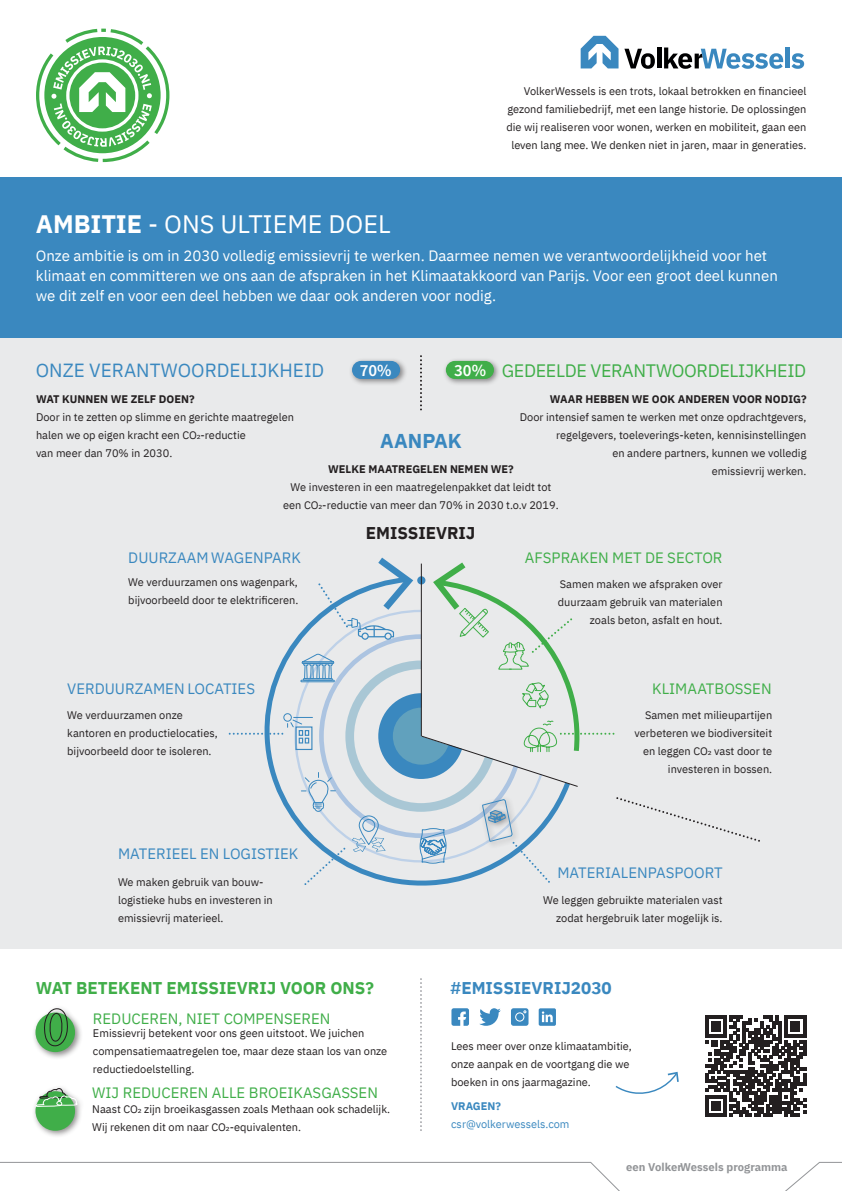
<style>
.page{position:relative;width:842px;height:1191px;background:#fff}
.page>*{position:absolute;margin:0;border:0;box-sizing:border-box;transform-origin:0 0}
.t1{font:25.2px "IBM Plex Sans";color:#fff}
.t2{font:700 20px "IBM Plex Sans";color:#3a88bf}
.t3{font:19px "IBM Plex Sans";color:#3a88bf}
.t4{font:18px "IBM Plex Sans";letter-spacing:-.02em;color:#40ae49}
.t5{font:700 17px "IBM Plex Sans";color:#40ae49}
.t6{font:700 17px "IBM Plex Sans";color:#3a88bf}
.t7{font:700 17px "IBM Plex Sans";color:#231f20}
.t8{font:600 17px "Source Sans Pro";color:#fff}
.t9{font:15px/20px "IBM Plex Sans";color:#fff}
.t10{font:15px "IBM Plex Sans";color:#40ae49}
.t11{font:15px "IBM Plex Sans";color:#3a88bf}
.t12{font:700 11.2px "IBM Plex Sans Tekst";color:#939598}
.t13{font:11px/18px "IBM Plex Sans";color:#231f20}
.t14{font:700 11px "IBM Plex Sans";color:#231f20}
.t15{font:11px "IBM Plex Sans";color:#3a88bf}
.t16{font:700 11px "IBM Plex Sans";color:#3a88bf}
.s1{font-weight:700}
.s2{font-family:"Source Sans Pro";font-weight:600;font-size:17px;color:#fff}
</style>
<div class="page">
<div style="left:0;top:288px;width:842px;height:660px;background:#e9eaeb"></div>
<div style="left:0;top:177px;width:842px;height:160px;background:#3a88bf"></div>
<svg style="left:420px;top:356px;width:2px;height:54px"></svg>
<div style="left:443px;top:357px;width:58px;height:29px;background:#231f20;opacity:.51"></div>
<div style="left:446px;top:361px;width:48px;height:18px;background:#40ae49;border-radius:9px"></div>
<div style="left:349px;top:357px;width:59px;height:29px;background:#231f20;opacity:.51"></div>
<div style="left:352px;top:361px;width:48px;height:18px;background:#3a88bf;border-radius:9px"></div>
<svg style="left:624px;top:49px;width:31px;height:20px"></svg>
<svg style="left:791px;top:53px;width:13px;height:16px"></svg>
<hr style="left:657px;top:48px;width:4px;height:20px;background:#000001">
<div style="left:785px;top:48px;width:5px;height:20px;background:#3a88bf"></div>
<svg style="left:664px;top:48px;width:119px;height:21px"></svg>
<svg style="left:581px;top:36px;width:37px;height:32px"></svg>
<svg style="left:615px;top:1071px;width:64px;height:23px"></svg>
<div style="left:32px;top:1004px;width:51px;height:55px;background:#231f20;opacity:.51"></div>
<div style="left:36px;top:1012px;width:39px;height:40px;background:#40ae49;border-radius:50%"></div>
<svg style="left:43px;top:1006px;width:28px;height:42px"></svg>
<div style="left:32px;top:1084px;width:53px;height:54px;background:#231f20;opacity:.51"></div>
<div style="left:36px;top:1091px;width:39px;height:39px;background:#40ae49;border-radius:50%"></div>
<svg style="left:35px;top:1087px;width:43px;height:21px"></svg>
<svg style="left:420px;top:979px;width:2px;height:152px"></svg>
<svg style="left:706px;top:1015px;width:100px;height:101px"></svg>
<svg style="left:479px;top:1008px;width:22px;height:17px"></svg>
<svg style="left:511px;top:1008px;width:17px;height:17px"></svg>
<div style="left:516px;top:1013px;width:7px;height:7px;background:#3a88bf;border-radius:50%"></div>
<svg style="left:451px;top:1008px;width:18px;height:17px"></svg>
<div style="left:539px;top:1008px;width:17px;height:17px;background:#3a88bf;border-radius:2px"></div>
<svg style="left:542px;top:1011px;width:11px;height:11px"></svg>
<svg style="left:230px;top:557px;width:530px;height:328px"></svg>
<svg style="left:0;top:1161px;width:620px;height:30px"></svg>
<svg style="left:785px;top:1161px;width:57px;height:30px"></svg>
<svg style="left:36px;top:28px;width:134px;height:135px"></svg>
<h1 class="t1" style="left:36px;top:205px;width:356px"><span class="s1">AMBITIE</span> - ONS ULTIEME DOEL</h1>
<p class="t13" style="left:506px;top:81px;width:302px;text-align:right">VolkerWessels is een trots, lokaal betrokken en financieel gezond familiebedrijf, met een lange historie. De oplossingen die wij realiseren voor wonen, werken en mobiliteit, gaan een leven lang mee. We denken niet in jaren, maar in generaties.</p>
<p class="t9" style="left:36px;top:244px;width:743px">Onze ambitie is om in 2030 volledig emissievrij te werken. Daarmee nemen we verantwoordelijkheid voor het klimaat en committeren we ons aan de afspraken in het Klimaatakkoord van Parijs. Voor een groot deel kunnen we dit zelf en voor een deel hebben we daar ook anderen voor nodig.</p>
<h3 class="t3" style="left:36px;top:356px;width:290px">ONZE VERANTWOORDELIJKHEID</h3>
<h3 class="t8" style="left:360px;top:359px;width:33px">70%</h3>
<h3 class="t4" style="left:454px;top:357px;width:354px"><span class="s2">30%</span> GEDEELDE VERANTWOORDELIJKHEID</h3>
<p class="t14" style="left:36px;top:391px;width:160px">WAT KUNNEN WE ZELF DOEN?</p>
<p class="t13" style="left:36px;top:407px;width:259px">Door in te zetten op slimme en gerichte maatregelen halen we op eigen kracht een CO₂-reductie<br>van meer dan 70% in 2030.</p>
<p class="t14" style="left:550px;top:391px;width:258px">WAAR HEBBEN WE OOK ANDEREN VOOR NODIG?</p>
<p class="t13" style="left:520px;top:407px;width:288px;text-align:right">Door intensief samen te werken met onze opdrachtgevers, regelgevers, toeleverings-keten, kennisinstellingen<br>en andere partners, kunnen we volledig<br>emissievrij werken.</p>
<h2 class="t2" style="left:380px;top:425px;width:83px">AANPAK</h2>
<p class="t14" style="left:328px;top:460px;width:187px">WELKE MAATREGELEN NEMEN WE?</p>
<p class="t13" style="left:283px;top:477px;width:277px;text-align:center">We investeren in een maatregelenpakket dat leidt tot een CO₂-reductie van meer dan 70% in 2030 t.o.v 2019.</p>
<h3 class="t7" style="left:366px;top:519px;width:111px">EMISSIEVRIJ</h3>
<h3 class="t11" style="left:128px;top:546px;width:174px">DUURZAAM WAGENPARK</h3>
<h3 class="t10" style="left:525px;top:546px;width:199px">AFSPRAKEN MET DE SECTOR</h3>
<p class="t13" style="left:558px;top:574px;width:166px;text-align:right">Samen maken we afspraken over duurzaam gebruik van materialen zoals beton, asfalt en hout.</p>
<p class="t13" style="left:128px;top:572px;width:172px">We verduurzamen ons wagenpark, bijvoorbeeld door te elektrificeren.</p>
<h3 class="t11" style="left:67px;top:677px;width:189px">VERDUURZAMEN LOCATIES</h3>
<h3 class="t10" style="left:652px;top:677px;width:121px">KLIMAATBOSSEN</h3>
<p class="t13" style="left:634px;top:705px;width:139px;text-align:right">Samen met milieupartijen verbeteren we biodiversiteit en leggen CO₂ vast door te investeren in bossen.</p>
<p class="t13" style="left:67px;top:705px;width:152px">We verduurzamen onze kantoren en productielocaties, bijvoorbeeld door te isoleren.</p>
<h3 class="t11" style="left:118px;top:842px;width:182px">MATERIEEL EN LOGISTIEK</h3>
<p class="t13" style="left:118px;top:872px;width:156px">We maken gebruik van bouw&shy;logistieke hubs en investeren in emissievrij materieel.</p>
<h3 class="t11" style="left:557px;top:861px;width:167px">MATERIALENPASPOORT</h3>
<p class="t13" style="left:543px;top:890px;width:181px;text-align:right">We leggen gebruikte materialen vast zodat hergebruik later mogelijk is.</p>
<h3 class="t5" style="left:36px;top:974px;width:340px">WAT BETEKENT EMISSIEVRIJ VOOR ONS?</h3>
<h3 class="t6" style="left:451px;top:974px;width:163px">#EMISSIEVRIJ2030</h3>
<h3 class="t10" style="left:93px;top:1006px;width:239px">REDUCEREN, NIET COMPENSEREN</h3>
<p class="t13" style="left:93px;top:1023px;width:296px">Emissievrij betekent voor ons geen uitstoot. We juichen compensatiemaatregelen toe, maar deze staan los van onze reductiedoelstelling.</p>
<p class="t13" style="left:92px;top:1099px;width:299px">Naast CO₂ zijn broeikasgassen zoals Methaan ook schadelijk.<br>Wij rekenen dit om naar CO₂-equivalenten.</p>
<h3 class="t10" style="left:92px;top:1081px;width:287px">WIJ REDUCEREN ALLE BROEIKASGASSEN</h3>
<p class="t13" style="left:451px;top:1036px;width:182px">Lees meer over onze klimaatambitie, onze aanpak en de voortgang die we boeken in ons jaarmagazine.</p>
<p class="t16" style="left:451px;top:1097px;width:51px">VRAGEN?</p>
<p class="t15" style="left:451px;top:1115px;width:120px">csr@volkerwessels.com</p>
<p class="t12" style="left:626px;top:1157px;width:163px">een VolkerWessels programma</p>
</div>
